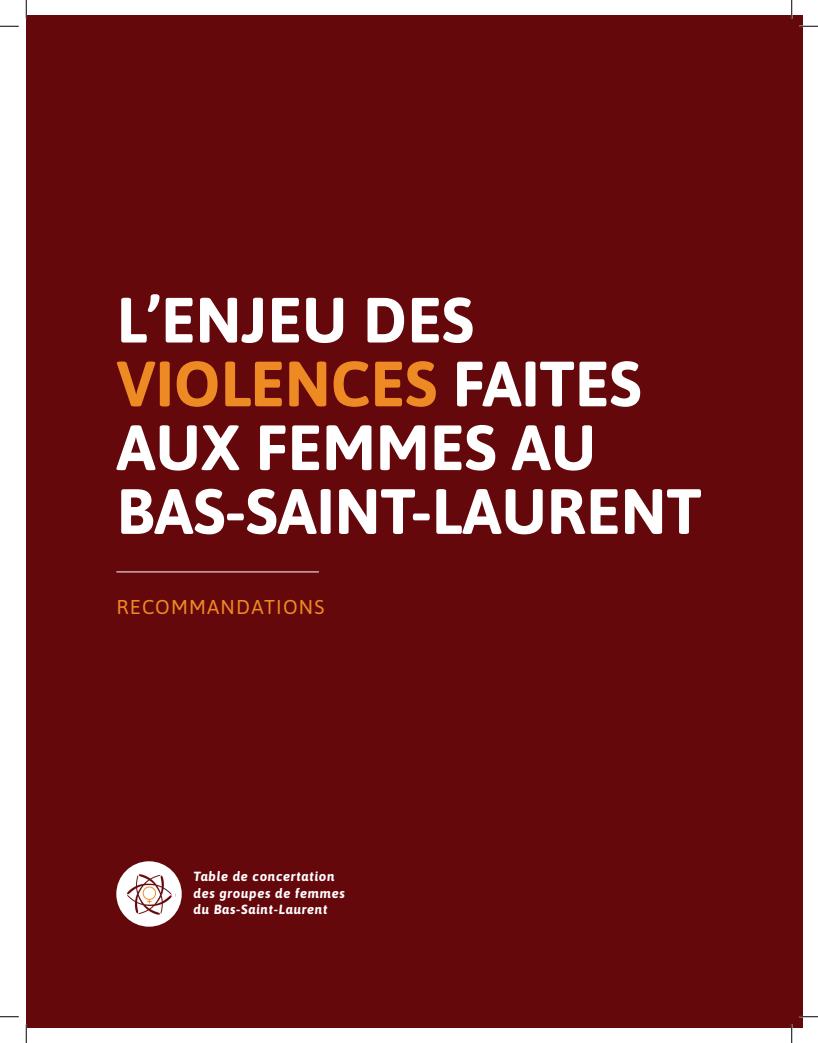
<style>
.page{position:relative;width:818px;height:1043px;background:#fff}
.page>*{position:absolute;margin:0;border:0;box-sizing:border-box;transform-origin:0 0}
.t1{font:700 63.75px/63.8px "Asap";color:#fff}
.t2{font:20px "Asap";letter-spacing:.06em;color:#ee8a24}
.t3{font:italic 700 13.25px/16.6px "Asap";letter-spacing:.05em;color:#fff}
.s1{color:#ee8a24}
</style>
<div class="page">
<div style="left:26px;top:15px;width:776px;height:1013px;background:#65080c"></div>
<div style="left:116px;top:861px;width:66px;height:65px;background:#fff;border-radius:50%"></div>
<img style="left:123px;top:867px;width:52px;height:53px;border-radius:26px">
<hr style="left:116px;top:571px;width:203px;height:1px;background:#fff">
<svg style="left:0;top:25px;width:19px;height:2px"></svg>
<svg style="left:799px;top:25px;width:19px;height:2px"></svg>
<svg style="left:0;top:1016px;width:19px;height:1px"></svg>
<svg style="left:799px;top:1015px;width:19px;height:2px"></svg>
<svg style="left:25px;top:0;width:2px;height:19px"></svg>
<svg style="left:25px;top:1024px;width:2px;height:18px"></svg>
<svg style="left:790px;top:0;width:2px;height:19px"></svg>
<svg style="left:790px;top:1024px;width:2px;height:18px"></svg>
<p class="t1" style="left:116px;top:285px;width:586px">L’ENJEU DES<br><span class="s1">VIOLENCES</span> FAITES<br>AUX FEMMES AU<br>BAS-SAINT-LAURENT</p>
<p class="t2" style="left:116px;top:593px;width:209px">RECOMMANDATIONS</p>
<p class="t3" style="left:194px;top:867px;width:153px">Table de concertation des groupes de femmes du Bas-Saint-Laurent</p>
</div>
